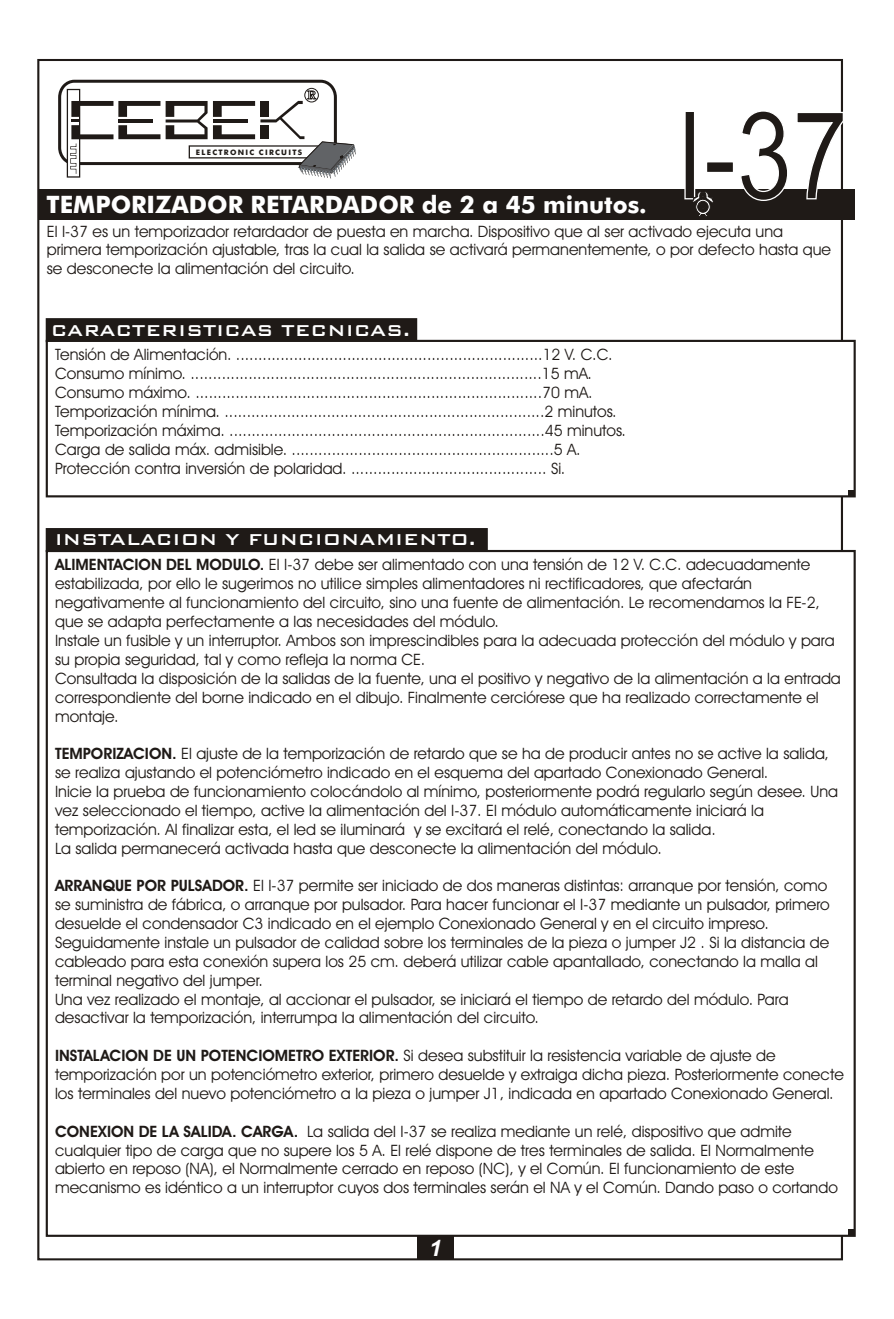
<style>
.page{position:relative;width:894px;height:1319px;background:#fff}
.page>*{position:absolute;margin:0;border:0;box-sizing:border-box;transform-origin:0 0}
.t1{font:122.1px "Arial Narrow";color:#1f1a17}
.t2{font:700 24px "Futura Md BT";color:#fff}
.t3{font:italic 700 22.5px "Arial";color:#fff}
.t4{font:21px "Bank Gothic Md BT";color:#fff}
.t5{font:15.75px/18.9px "Avant Garde Bk BT";color:#1f1a17}
.t6{font:700 7.5px "Futura Md BT";letter-spacing:.175em;color:#1f1a17}
.s1{font-weight:700}
</style>
<div class="page">
<hr style="left:38px;top:59px;width:804px;height:2px;background:#1f1a17">
<hr style="left:841px;top:60px;width:2px;height:1199px;background:#1f1a17">
<hr style="left:38px;top:1258px;width:804px;height:2px;background:#1f1a17">
<hr style="left:37px;top:60px;width:2px;height:1199px;background:#1f1a17">
<svg style="left:58px;top:80px;width:298px;height:98px"></svg>
<div style="left:38px;top:188px;width:817px;height:31px;background:#1f1a17"></div>
<div style="left:46px;top:528px;width:442px;height:24px;background:#1f1a17"></div>
<div style="left:46px;top:318px;width:371px;height:24px;background:#1f1a17;border:2px solid #1f1a17"></div>
<div style="left:46px;top:550px;width:810px;height:686px;background:#fff;border:2px solid #1f1a17"></div>
<div style="left:46px;top:340px;width:810px;height:157px;background:#fff;border:2px solid #1f1a17"></div>
<svg style="left:849px;top:1229px;width:6px;height:6px"></svg>
<svg style="left:849px;top:490px;width:6px;height:6px"></svg>
<div style="left:418px;top:1235px;width:36px;height:24px;background:#1f1a17"></div>
<svg style="left:692px;top:191px;width:22px;height:25px"></svg>
<h1 class="t1" style="left:676px;top:110px;width:174px">I-37</h1>
<p class="t5" style="left:47px;top:223px;width:786px">El I-37 es un temporizador retardador de puesta en marcha. Dispositivo que al ser activado ejecuta una primera temporización ajustable, tras la cual la salida se activará permanentemente, o por defecto hasta que se desconecte la alimentación del circuito.</p>
<p class="t6" style="left:196px;top:149px;width:108px">ELECTRONIC CIRCUITS</p>
<h2 class="t2" style="left:46px;top:195px;width:602px">TEMPORIZADOR RETARDADOR de 2 a 45 minutos.</h2>
<h3 class="t4" style="left:51px;top:319px;width:361px">CARACTERISTICAS TECNICAS.</h3>
<p class="t5" style="left:55px;top:347px;width:572px">Tensión de Alimentación. .....................................................................12 V. C.C.<br>Consumo mínimo. ...............................................................................15 mA.<br>Consumo máximo. ..............................................................................70 mA.<br>Temporización mínima. ........................................................................2 minutos.<br>Temporización máxima. .......................................................................45 minutos.<br>Carga de salida máx. admisible. ...........................................................5 A.<br>Protección contra inversión de polaridad. ............................................ Si.</p>
<h3 class="t4" style="left:55px;top:529px;width:423px">INSTALACION Y FUNCIONAMIENTO.</h3>
<p class="t5" style="left:55px;top:557px;width:787px"><span class="s1">ALIMENTACION DEL MODULO.</span> El I-37 debe ser alimentado con una tensión de 12 V. C.C. adecuadamente estabilizada, por ello le sugerimos no utilice simples alimentadores ni rectificadores, que afectarán negativamente al funcionamiento del circuito, sino una fuente de alimentación. Le recomendamos la FE-2, que se adapta perfectamente a las necesidades del módulo.<br>Instale un fusible y un interruptor. Ambos son imprescindibles para la adecuada protección del módulo y para su propia seguridad, tal y como refleja la norma CE.<br>Consultada la disposición de la salidas de la fuente, una el positivo y negativo de la alimentación a la entrada correspondiente del borne indicado en el dibujo. Finalmente cerciórese que ha realizado correctamente el montaje.</p>
<p class="t5" style="left:55px;top:745px;width:785px"><span class="s1">TEMPORIZACION.</span> El ajuste de la temporización de retardo que se ha de producir antes no se active la salida, se realiza ajustando el potenciómetro indicado en el esquema del apartado Conexionado General.<br>Inicie la prueba de funcionamiento colocándolo al mínimo, posteriormente podrá regularlo según desee. Una vez seleccionado el tiempo, active la alimentación del I-37. El módulo automáticamente iniciará la temporización. Al finalizar esta, el led se iluminará y se excitará el relé, conectando la salida.<br>La salida permanecerá activada hasta que desconecte la alimentación del módulo.</p>
<p class="t5" style="left:55px;top:877px;width:776px"><span class="s1">ARRANQUE POR PULSADOR.</span> El I-37 permite ser iniciado de dos maneras distintas: arranque por tensión, como se suministra de fábrica, o arranque por pulsador. Para hacer funcionar el I-37 mediante un pulsador, primero desuelde el condensador C3 indicado en el ejemplo Conexionado General y en el circuito impreso.<br>Seguidamente instale un pulsador de calidad sobre los terminales de la pieza o jumper J2 . Si la distancia de cableado para esta conexión supera los 25 cm. deberá utilizar cable apantallado, conectando la malla al terminal negativo del jumper.<br>Una vez realizado el montaje, al accionar el pulsador, se iniciará el tiempo de retardo del módulo. Para desactivar la temporización, interrumpa la alimentación del circuito.</p>
<p class="t5" style="left:55px;top:1047px;width:790px"><span class="s1">INSTALACION DE UN POTENCIOMETRO EXTERIOR.</span> Si desea substituir la resistencia variable de ajuste de temporización por un potenciómetro exterior, primero desuelde y extraiga dicha pieza. Posteriormente conecte los terminales del nuevo potenciómetro a la pieza o jumper J1, indicada en apartado Conexionado General.</p>
<p class="t5" style="left:55px;top:1123px;width:784px"><span class="s1">CONEXION DE LA SALIDA. CARGA.</span> La salida del I-37 se realiza mediante un relé, dispositivo que admite cualquier tipo de carga que no supere los 5 A. El relé dispone de tres terminales de salida. El Normalmente abierto en reposo (NA), el Normalmente cerrado en reposo (NC), y el Común. El funcionamiento de este mecanismo es idéntico a un interruptor cuyos dos terminales serán el NA y el Común. Dando paso o cortando</p>
<h3 class="t3" style="left:429px;top:1239px;width:14px">1</h3>
</div>
